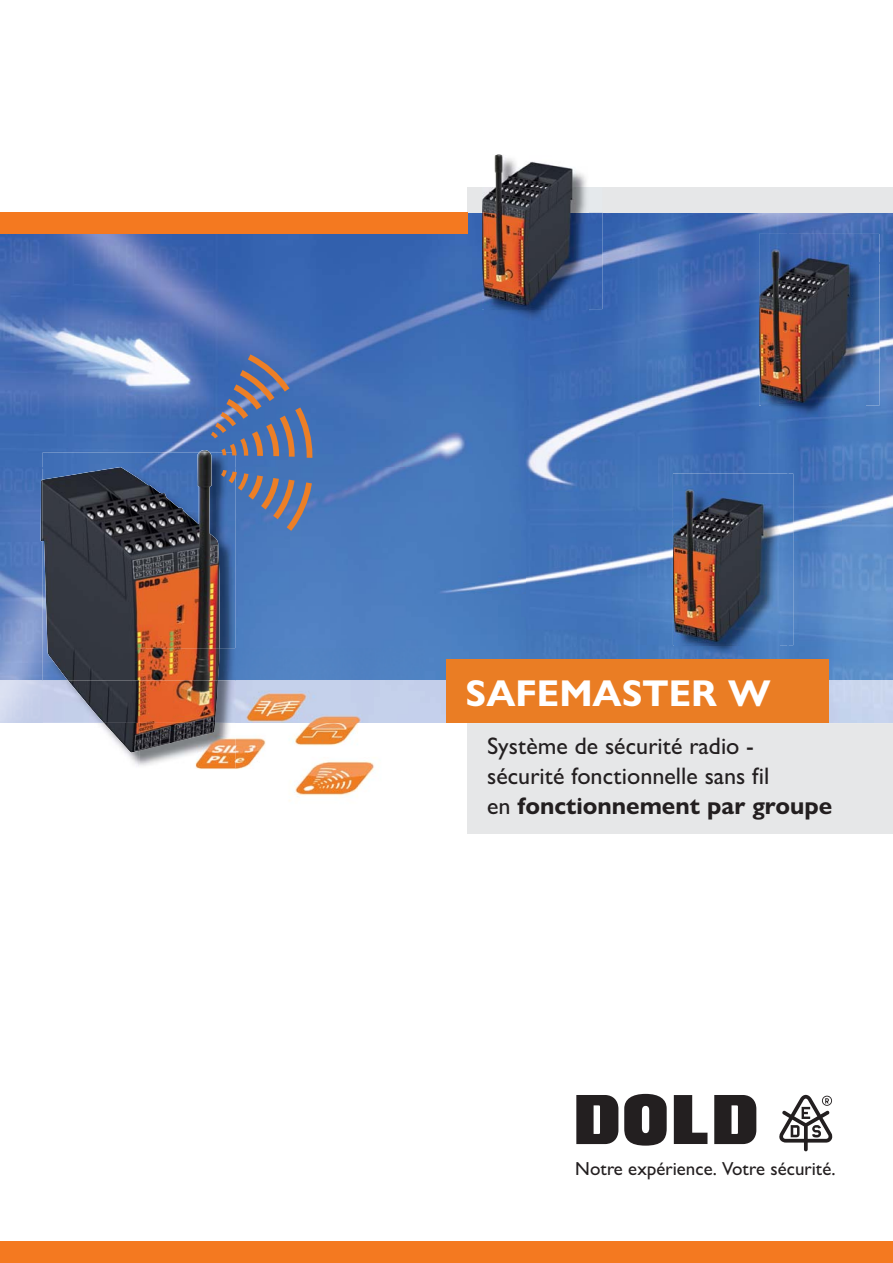
<style>
.page{position:relative;width:893px;height:1263px;background:#fff}
.page>*{position:absolute;margin:0;border:0;box-sizing:border-box;transform-origin:0 0}
.t1{font:700 37.5px "Gill Sans Nova";color:#fff}
.t2{font:500 24px/30px "Gill Sans Nova";color:#231f20}
.t3{font:500 18.9px "Gill Sans Nova";color:#231f20}
.s1{font-weight:700}
</style>
<div class="page">
<div style="left:0;top:1242px;width:893px;height:21px;background:#f47920"></div>
<img style="left:0;top:213px;width:525px;height:254px">
<img style="left:579px;top:213px;width:209px;height:305px">
<img style="left:788px;top:213px;width:105px;height:50px">
<img style="left:841px;top:263px;width:52px;height:417px">
<img style="left:525px;top:320px;width:54px;height:339px">
<img style="left:788px;top:417px;width:53px;height:263px">
<img style="left:0;top:467px;width:43px;height:256px">
<div style="left:236px;top:467px;width:290px;height:205px;background:#4a7cbe"></div>
<img style="left:578px;top:518px;width:104px;height:141px">
<img style="left:682px;top:645px;width:107px;height:14px">
<img style="left:425px;top:672px;width:21px;height:8px">
<svg style="left:674px;top:1095px;width:33px;height:49px"></svg>
<svg style="left:624px;top:1094px;width:43px;height:52px"></svg>
<svg style="left:714px;top:1095px;width:42px;height:49px"></svg>
<svg style="left:576px;top:1095px;width:42px;height:49px"></svg>
<svg style="left:779px;top:1095px;width:53px;height:56px"></svg>
<div style="left:468px;top:723px;width:425px;height:110px;background:#e6e7e8"></div>
<div style="left:468px;top:187px;width:425px;height:26px;background:#e6e7e8"></div>
<div style="left:0;top:213px;width:468px;height:21px;background:#f47920"></div>
<div style="left:446px;top:659px;width:383px;height:64px;background:#ea7d24"></div>
<img style="left:98px;top:723px;width:41px;height:43px">
<img style="left:220px;top:458px;width:16px;height:191px">
<img style="left:41px;top:450px;width:169px;height:91px">
<img style="left:103px;top:723px;width:36px;height:30px">
<img style="left:43px;top:452px;width:177px;height:228px">
<img style="left:68px;top:680px;width:147px;height:43px">
<img style="left:484px;top:309px;width:104px;height:11px">
<img style="left:482px;top:154px;width:120px;height:155px">
<img style="left:761px;top:406px;width:104px;height:11px">
<img style="left:759px;top:234px;width:120px;height:172px">
<img style="left:675px;top:645px;width:104px;height:11px">
<img style="left:673px;top:474px;width:120px;height:171px">
<svg style="left:211px;top:354px;width:101px;height:104px"></svg>
<svg style="left:221px;top:470px;width:91px;height:61px"></svg>
<img style="left:139px;top:723px;width:235px;height:78px">
<img style="left:236px;top:649px;width:189px;height:74px">
<img style="left:139px;top:649px;width:97px;height:31px">
<img style="left:215px;top:680px;width:21px;height:43px">
<img style="left:139px;top:723px;width:76px;height:28px">
<h1 class="t1" style="left:466px;top:680px;width:307px">SAFEMASTER W</h1>
<p class="t2" style="left:487px;top:734px;width:347px">Système de sécurité radio - sécurité fonctionnelle sans fil<br>en <span class="s1">fonctionnement par groupe</span></p>
<p class="t3" style="left:575px;top:1162px;width:262px">Notre expérience. Votre sécurité.</p>
</div>
